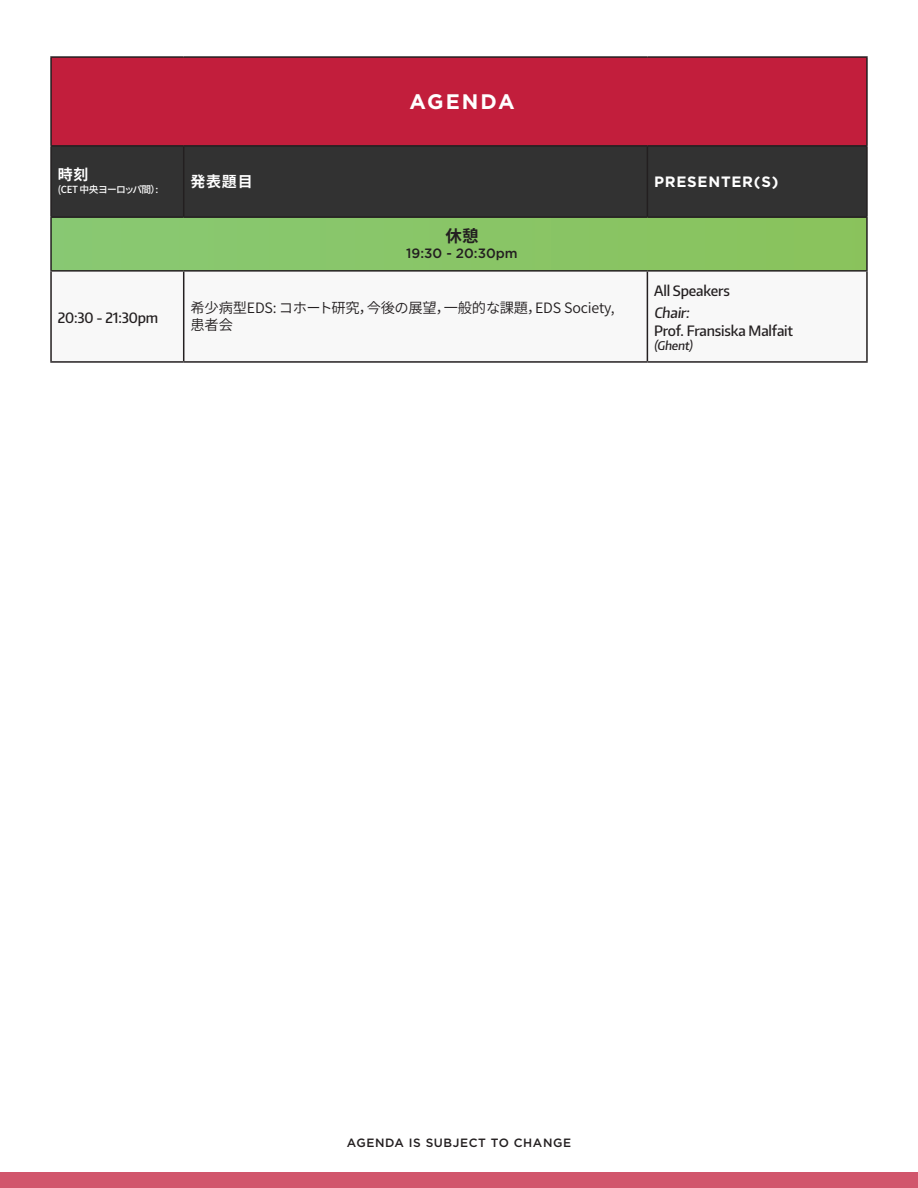
<style>
.page{position:relative;width:918px;height:1188px;background:#fff}
.page>*{position:absolute;margin:0;border:0;box-sizing:border-box;transform-origin:0 0}
.t1{font:700 21px "Gotham";letter-spacing:.1em;color:#fff}
.t2{font:700 16.5px "Source Han Sans JP";color:#231f20}
.t3{font:700 15px "Gotham";letter-spacing:.05em;color:#fff}
.t4{font:700 15px "Source Han Sans JP";letter-spacing:.05em;color:#fff}
.t5{font:500 14.25px "Encode Sans Narrow";letter-spacing:-.01em;color:#231f20}
.t6{font:14.25px "Source Han Sans JP";letter-spacing:-.01em;color:#231f20}
.t7{font:500 13.5px "Gotham";color:#231f20}
.t8{font:500 12px "Gotham";letter-spacing:.05em;color:#231f20}
.t9{font:500 12px "Encode Sans Narrow";color:#231f20}
.t10{font:500 9.75px "Source Han Sans JP";letter-spacing:-.065em;color:#fff}
</style>
<div class="page">
<div style="left:51px;top:57px;width:816px;height:89px;background:#c21e3c"></div>
<div style="left:52px;top:147px;width:814px;height:69px;background:#323232"></div>
<div style="left:51px;top:217px;width:816px;height:54px;background:#89c567"></div>
<svg style="left:182px;top:272px;width:467px;height:89px"></svg>
<hr style="left:50px;top:56px;width:134px;height:2px;background:#231f20">
<hr style="left:50px;top:58px;width:2px;height:87px;background:#231f20">
<hr style="left:184px;top:56px;width:463px;height:2px;background:#231f20">
<hr style="left:647px;top:56px;width:221px;height:2px;background:#231f20">
<hr style="left:866px;top:58px;width:2px;height:87px;background:#231f20">
<hr style="left:50px;top:145px;width:134px;height:2px;background:#231f20">
<hr style="left:50px;top:147px;width:2px;height:69px;background:#231f20">
<hr style="left:184px;top:145px;width:463px;height:2px;background:#231f20">
<hr style="left:183px;top:147px;width:1px;height:69px;background:#231f20">
<hr style="left:647px;top:145px;width:221px;height:2px;background:#231f20">
<hr style="left:647px;top:147px;width:1px;height:69px;background:#231f20">
<hr style="left:866px;top:147px;width:2px;height:69px;background:#231f20">
<hr style="left:50px;top:216px;width:134px;height:2px;background:#231f20">
<hr style="left:50px;top:218px;width:2px;height:52px;background:#231f20">
<hr style="left:184px;top:216px;width:463px;height:2px;background:#231f20">
<hr style="left:647px;top:216px;width:221px;height:2px;background:#231f20">
<hr style="left:866px;top:218px;width:2px;height:52px;background:#231f20">
<hr style="left:50px;top:270px;width:134px;height:2px;background:#231f20">
<hr style="left:50px;top:272px;width:2px;height:89px;background:#231f20">
<hr style="left:184px;top:270px;width:463px;height:2px;background:#231f20">
<hr style="left:183px;top:272px;width:1px;height:89px;background:#231f20">
<hr style="left:647px;top:270px;width:221px;height:2px;background:#231f20">
<hr style="left:647px;top:272px;width:1px;height:89px;background:#231f20">
<hr style="left:866px;top:272px;width:2px;height:89px;background:#231f20">
<hr style="left:50px;top:361px;width:134px;height:2px;background:#231f20">
<hr style="left:184px;top:361px;width:463px;height:2px;background:#231f20">
<hr style="left:647px;top:361px;width:221px;height:2px;background:#231f20">
<div style="left:0;top:1172px;width:918px;height:16px;background:#d1566c"></div>
<p class="t4" style="left:58px;top:166px;width:32px">時刻</p>
<p class="t10" style="left:58px;top:184px;width:104px">(CET 中央ヨーロッパ間）:</p>
<p class="t5" style="left:58px;top:308px;width:102px">20:30 - 21:30pm</p>
<p class="t1" style="left:409px;top:88px;width:107px">AGENDA</p>
<p class="t4" style="left:190px;top:173px;width:64px">発表題目</p>
<p class="t3" style="left:654px;top:171px;width:126px">PRESENTER(S)</p>
<p class="t2" style="left:446px;top:226px;width:34px">休憩</p>
<p class="t7" style="left:406px;top:244px;width:113px">19:30 - 20:30pm</p>
<p class="t6" style="left:190px;top:299px;width:426px">希少病型EDS: コホート研究，今後の展望，一般的な課題，EDS Society,</p>
<p class="t6" style="left:190px;top:317px;width:44px">患者会</p>
<p class="t5" style="left:654px;top:281px;width:77px">All Speakers</p>
<p class="t5" style="left:654px;top:304px;width:39px">Chair:</p>
<p class="t5" style="left:654px;top:321px;width:140px">Prof. Fransiska Malfait</p>
<p class="t9" style="left:654px;top:338px;width:42px">(Ghent)</p>
<p class="t8" style="left:347px;top:1135px;width:226px">AGENDA IS SUBJECT TO CHANGE</p>
</div>
